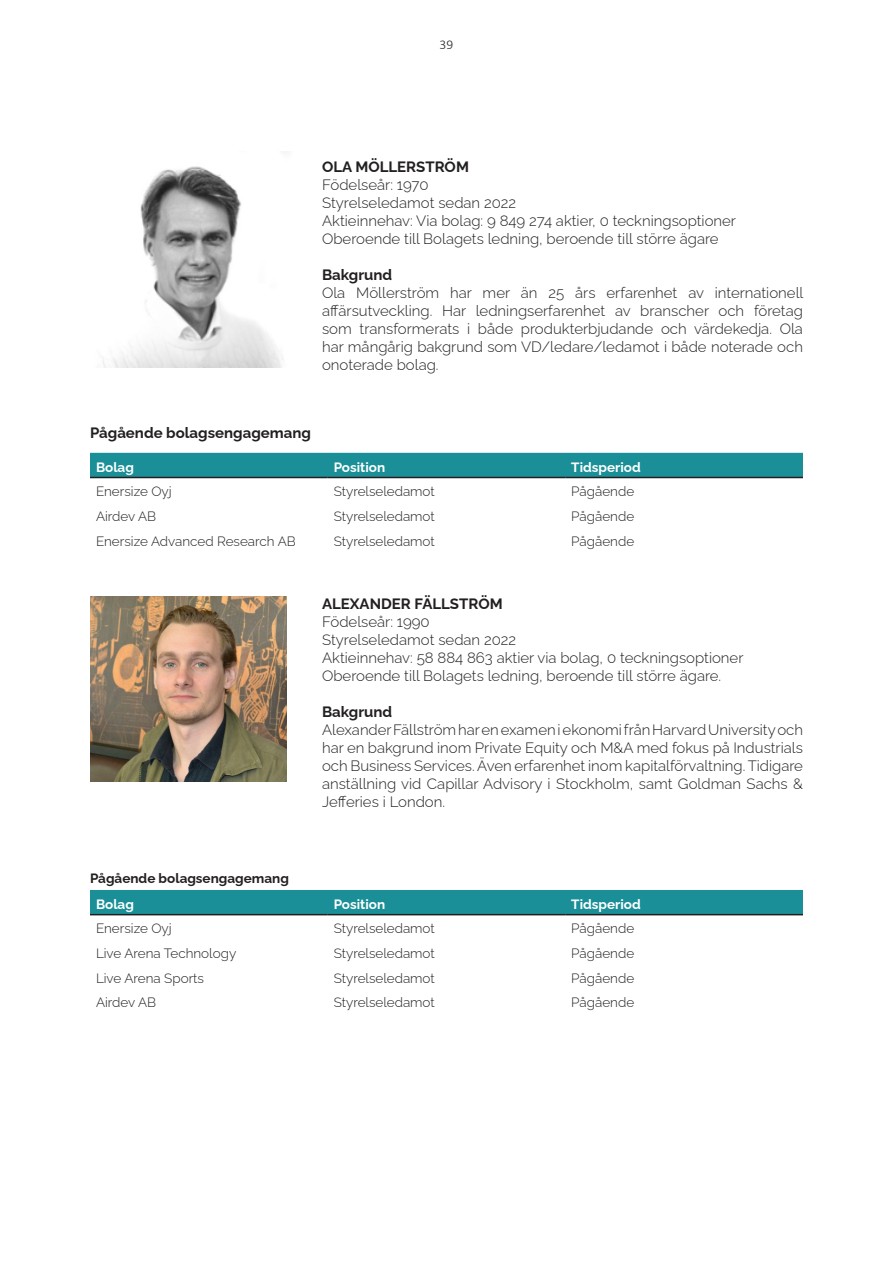
<style>
.page{position:relative;width:893px;height:1263px;background:#fff}
.page>*{position:absolute;margin:0;border:0;box-sizing:border-box;transform-origin:0 0}
.t1{font:100 15px/18px "Raleway";color:#231f20}
.t2{font:100 13.5px "Raleway";color:#231f20}
.t3{font:100 13.5px "Raleway";color:#fff}
.t4{font:300 13.5px "Calibri";color:#231f20}
</style>
<div class="page">
<div style="left:90px;top:453px;width:713px;height:24px;background:#1a8f97"></div>
<hr style="left:90px;top:477px;width:238px;height:1px;background:#231f20">
<hr style="left:328px;top:477px;width:237px;height:1px;background:#231f20">
<hr style="left:565px;top:477px;width:238px;height:1px;background:#231f20">
<img style="left:103px;top:166px;width:180px;height:201px">
<div style="left:90px;top:890px;width:713px;height:24px;background:#1a8f97"></div>
<hr style="left:90px;top:914px;width:238px;height:1px;background:#231f20">
<hr style="left:328px;top:914px;width:237px;height:1px;background:#231f20">
<hr style="left:565px;top:914px;width:238px;height:1px;background:#231f20">
<img style="left:91px;top:597px;width:196px;height:185px">
<p class="t4" style="left:440px;top:36px;width:15px">39</p>
<p class="t1" style="left:322px;top:156px;width:415px">OLA MÖLLERSTRÖM<br>Födelseår: 1970<br>Styrelseledamot sedan 2022<br>Aktieinnehav: Via bolag: 9 849 274 aktier, 0 teckningsoptioner Oberoende till Bolagets ledning, beroende till större ägare</p>
<p class="t1" style="left:322px;top:264px;width:483px">Bakgrund<br>Ola Möllerström har mer än 25 års erfarenhet av internationell affärsutveckling. Har ledningserfarenhet av branscher och företag som transformerats i både produkterbjudande och värdekedja. Ola har mångårig bakgrund som VD/ledare/ledamot i både noterade och onoterade bolag.</p>
<p class="t1" style="left:90px;top:422px;width:222px">Pågående bolagsengagemang</p>
<p class="t3" style="left:96px;top:456px;width:39px">Bolag</p>
<p class="t3" style="left:334px;top:456px;width:53px">Position</p>
<p class="t3" style="left:571px;top:456px;width:71px">Tidsperiod</p>
<p class="t2" style="left:96px;top:481px;width:77px">Enersize Oyj</p>
<p class="t2" style="left:334px;top:481px;width:103px">Styrelseledamot</p>
<p class="t2" style="left:571px;top:481px;width:64px">Pågående</p>
<p class="t2" style="left:96px;top:505px;width:62px">Airdev AB</p>
<p class="t2" style="left:334px;top:505px;width:103px">Styrelseledamot</p>
<p class="t2" style="left:571px;top:505px;width:64px">Pågående</p>
<p class="t2" style="left:96px;top:530px;width:201px">Enersize Advanced Research AB</p>
<p class="t2" style="left:334px;top:530px;width:103px">Styrelseledamot</p>
<p class="t2" style="left:571px;top:530px;width:64px">Pågående</p>
<p class="t2" style="left:90px;top:868px;width:200px">Pågående bolagsengagemang</p>
<p class="t1" style="left:322px;top:593px;width:423px">ALEXANDER FÄLLSTRÖM<br>Födelseår: 1990<br>Styrelseledamot sedan 2022<br>Aktieinnehav: 58 884 863 aktier via bolag, 0 teckningsoptioner Oberoende till Bolagets ledning, beroende till större ägare.</p>
<p class="t1" style="left:322px;top:701px;width:482px">Bakgrund<br>Alexander Fällström har en examen i ekonomi från Harvard University och har en bakgrund inom Private Equity och M&amp;A med fokus på Industrials och Business Services. Även erfarenhet inom kapitalförvaltning. Tidigare anställning vid Capillar Advisory i Stockholm, samt Goldman Sachs &amp; Jefferies i London.</p>
<p class="t3" style="left:96px;top:893px;width:39px">Bolag</p>
<p class="t3" style="left:334px;top:893px;width:53px">Position</p>
<p class="t3" style="left:571px;top:893px;width:71px">Tidsperiod</p>
<p class="t2" style="left:96px;top:918px;width:77px">Enersize Oyj</p>
<p class="t2" style="left:334px;top:918px;width:103px">Styrelseledamot</p>
<p class="t2" style="left:571px;top:918px;width:64px">Pågående</p>
<p class="t2" style="left:96px;top:942px;width:142px">Live Arena Technology</p>
<p class="t2" style="left:334px;top:942px;width:103px">Styrelseledamot</p>
<p class="t2" style="left:571px;top:942px;width:64px">Pågående</p>
<p class="t2" style="left:96px;top:967px;width:110px">Live Arena Sports</p>
<p class="t2" style="left:334px;top:967px;width:103px">Styrelseledamot</p>
<p class="t2" style="left:571px;top:967px;width:64px">Pågående</p>
<p class="t2" style="left:96px;top:992px;width:62px">Airdev AB</p>
<p class="t2" style="left:334px;top:992px;width:103px">Styrelseledamot</p>
<p class="t2" style="left:571px;top:992px;width:64px">Pågående</p>
</div>
